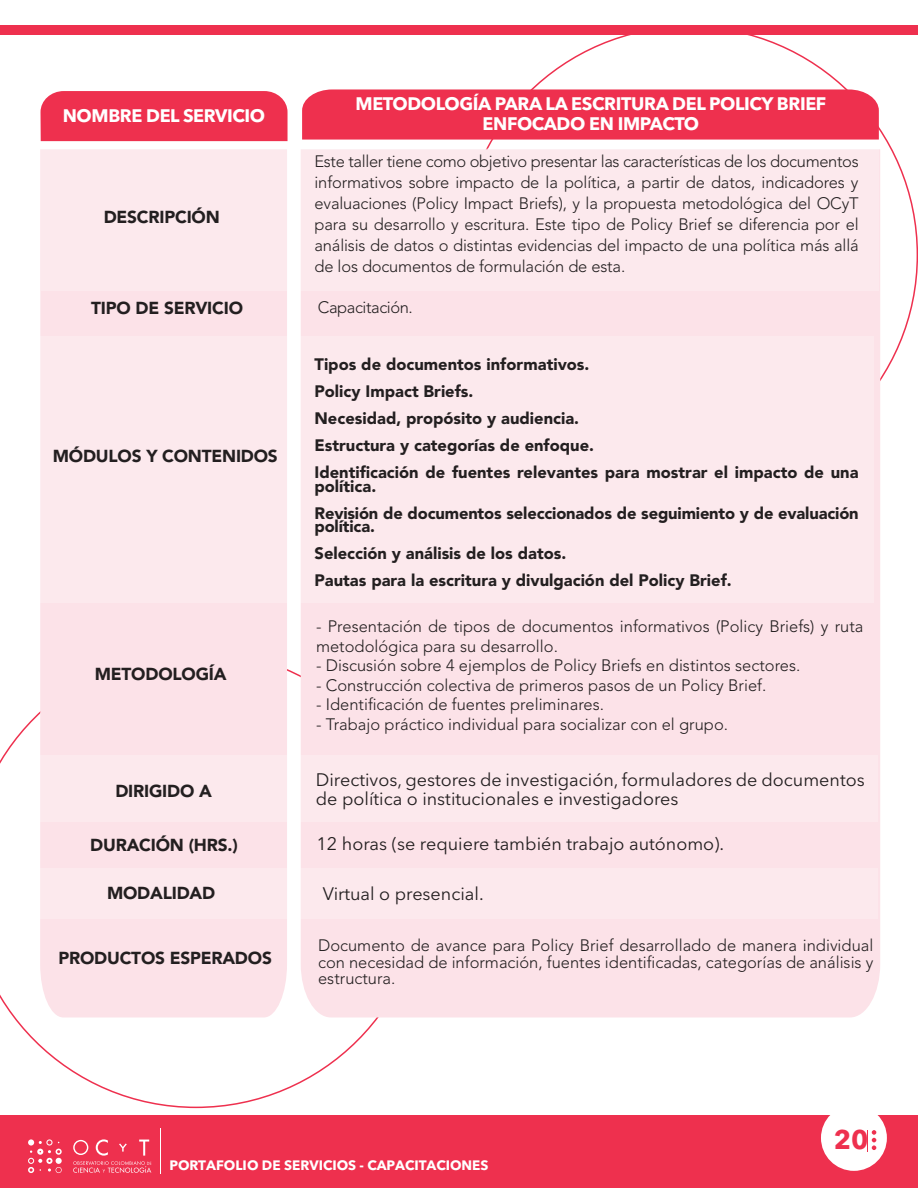
<style>
.page{position:relative;width:918px;height:1188px;background:#fff}
.page>*{position:absolute;margin:0;border:0;box-sizing:border-box;transform-origin:0 0}
.t1{font:700 26.85px "Avenir Next LT Pro";color:#ee304e}
.t2{font:18px/19px "Avenir Next LT Pro";color:#231f20}
.t3{font:700 18px/20.4px "Avenir Next LT Pro";letter-spacing:-.02em;color:#fff;text-align:center}
.t4{font:900 17.25px "Avenir LT Pro";letter-spacing:-.01em;color:#231f20}
.t5{font:300 16.5px/21px "Avenir LT Pro";color:#231f20;text-align:justify}
.t6{font:900 16.5px/27px "Avenir LT Pro";color:#231f20}
.t7{font:300 16.5px "Avenir LT Pro";letter-spacing:-.025em;color:#231f20}
.t8{font:700 13.5px "Avenir Next LT Pro";letter-spacing:-.005em;color:#fff}
</style>
<div class="page">
<div style="left:0;top:25px;width:918px;height:10px;background:#ee304e"></div>
<svg style="left:0;top:669px;width:425px;height:439px"></svg>
<div style="left:41px;top:91px;width:247px;height:50px;background:#ee304e"></div>
<div style="left:40px;top:149px;width:247px;height:868px;background:#fce2e8"></div>
<div style="left:301px;top:149px;width:579px;height:868px;background:#fce2e8"></div>
<div style="left:302px;top:89px;width:577px;height:51px;background:#ee304e"></div>
<div style="left:32px;top:337px;width:842px;height:266px;background:#fce9ed"></div>
<div style="left:41px;top:148px;width:838px;height:142px;background:#fce9ed"></div>
<div style="left:40px;top:756px;width:838px;height:66px;background:#fce9ed"></div>
<div style="left:40px;top:868px;width:838px;height:51px;background:#fce9ed"></div>
<div style="left:0;top:1115px;width:918px;height:73px;background:#ee304e"></div>
<div style="left:821px;top:1105px;width:66px;height:66px;background:#fff;border-radius:50%"></div>
<svg style="left:871px;top:1130px;width:5px;height:20px"></svg>
<hr style="left:161px;top:1128px;width:1px;height:45px;background:#fff">
<svg style="left:28px;top:1139px;width:34px;height:34px"></svg>
<svg style="left:73px;top:1139px;width:78px;height:34px"></svg>
<p class="t3" style="left:63px;top:105px;width:204px">NOMBRE DEL SERVICIO</p>
<p class="t4" style="left:104px;top:206px;width:118px">DESCRIPCIÓN</p>
<p class="t4" style="left:91px;top:297px;width:153px">TIPO DE SERVICIO</p>
<p class="t4" style="left:53px;top:446px;width:226px">MÓDULOS Y CONTENIDOS</p>
<p class="t4" style="left:95px;top:663px;width:133px">METODOLOGÍA</p>
<p class="t4" style="left:115px;top:781px;width:98px">DIRIGIDO A</p>
<p class="t4" style="left:90px;top:835px;width:149px">DURACIÓN (HRS.)</p>
<p class="t4" style="left:107px;top:883px;width:110px">MODALIDAD</p>
<p class="t4" style="left:58px;top:947px;width:215px">PRODUCTOS ESPERADOS</p>
<p class="t3" style="left:356px;top:93px;width:472px">METODOLOGÍA PARA LA ESCRITURA DEL POLICY BRIEF<br>ENFOCADO EN IMPACTO</p>
<p class="t5" style="left:315px;top:151px;width:546px">Este taller tiene como objetivo presentar las características de los documentos informativos sobre impacto de la política, a partir de datos, indicadores y evaluaciones (Policy Impact Briefs), y la propuesta metodológica del OCyT para su desarrollo y escritura. Este tipo de Policy Brief se diferencia por el análisis de datos o distintas evidencias del impacto de una política más allá de los documentos de formulación de esta.</p>
<p class="t7" style="left:318px;top:298px;width:96px">Capacitación.</p>
<p class="t6" style="left:315px;top:351px;width:546px">Tipos de documentos informativos.<br>Policy Impact Briefs.<br>Necesidad, propósito y audiencia.<br>Estructura y categorías de enfoque.<br>Identificación de fuentes relevantes para mostrar el impacto de una</p>
<p class="t6" style="left:315px;top:473px;width:546px">política.<br>Revisión de documentos seleccionados de seguimiento y de evaluación</p>
<p class="t6" style="left:315px;top:513px;width:419px">política.<br>Selección y análisis de los datos.<br>Pautas para la escritura y divulgación del Policy Brief.</p>
<p class="t5" style="left:316px;top:617px;width:549px;line-height:19.5px">- Presentación de tipos de documentos informativos (Policy Briefs) y ruta metodológica para su desarrollo.</p>
<p class="t5" style="left:316px;top:655px;width:486px">- Discusión sobre 4 ejemplos de Policy Briefs en distintos sectores.</p>
<p class="t5" style="left:316px;top:675px;width:452px">- Construcción colectiva de primeros pasos de un Policy Brief.</p>
<p class="t5" style="left:316px;top:694px;width:289px">- Identificación de fuentes preliminares.</p>
<p class="t5" style="left:316px;top:714px;width:414px">- Trabajo práctico individual para socializar con el grupo.</p>
<p class="t2" style="left:316px;top:770px;width:550px">Directivos, gestores de investigación, formuladores de documentos de política o institucionales e investigadores</p>
<p class="t2" style="left:316px;top:834px;width:409px">12 horas (se requiere también trabajo autónomo).</p>
<p class="t2" style="left:323px;top:884px;width:162px">Virtual o presencial.</p>
<p class="t5" style="left:318px;top:937px;width:557px;line-height:16.5px">Documento de avance para Policy Brief desarrollado de manera individual con necesidad de información, fuentes identificadas, categorías de análisis y estructura.</p>
<h1 class="t1" style="left:834px;top:1124px;width:36px">20</h1>
<p class="t8" style="left:169px;top:1157px;width:321px">PORTAFOLIO DE SERVICIOS - CAPACITACIONES</p>
</div>
